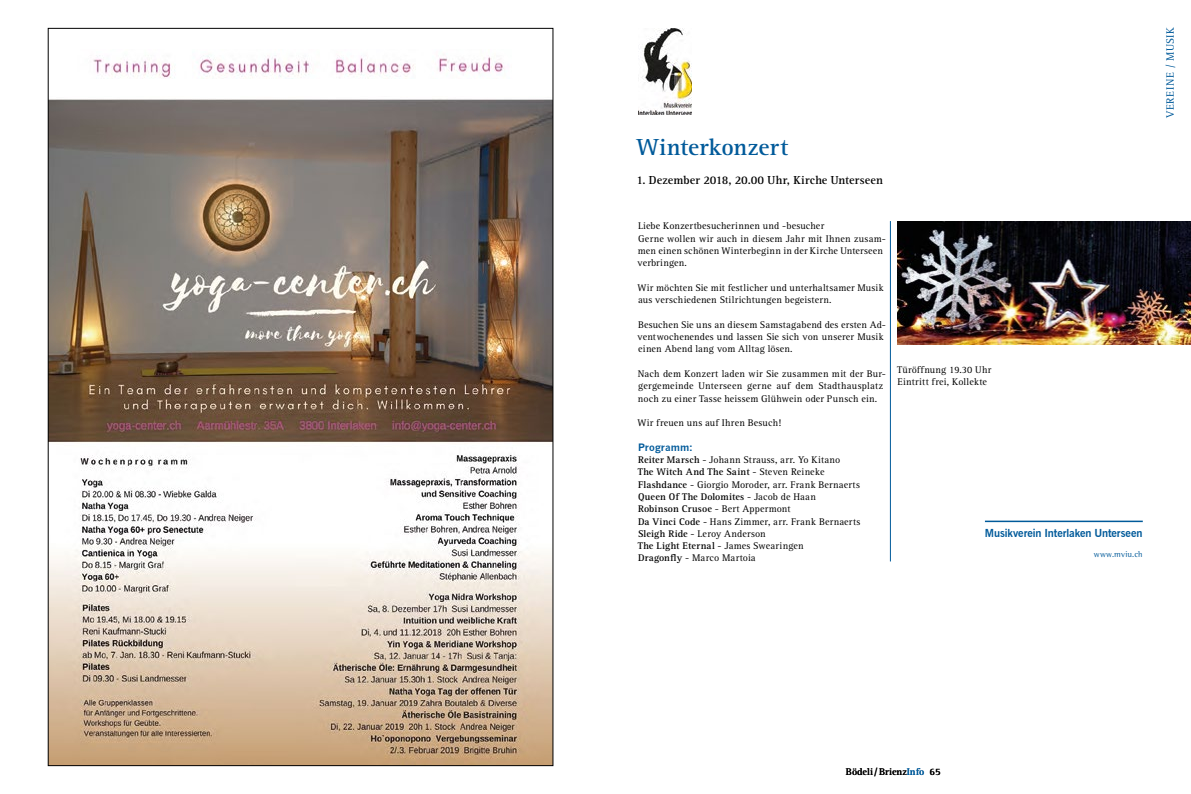
<style>
.page{position:relative;width:1191px;height:794px;background:#fff}
.page>*{position:absolute;margin:0;border:0;box-sizing:border-box;transform-origin:0 0}
.t1{font:700 24px "Rotis Serif";color:#005a9a}
.t2{font:700 12px "Rotis Serif";letter-spacing:.01em;color:#000}
.t3{font:700 11px "News Gothic BT";letter-spacing:-.01em;color:#005a9a}
.t4{font:11px "Rotis Serif";letter-spacing:.06em;color:#005a9a}
.t5{font:10px/12.3px "Rotis Serif";letter-spacing:.02em;color:#000}
.t6{font:700 10px "Rotis Serif";color:#000}
.t7{font:700 10px "News Gothic";letter-spacing:.005em;color:#005a9a}
.t8{font:8.5px "Rotis Semi Serif";letter-spacing:.045em;color:#005a9a}
.s1{font-weight:700}
.s2{color:#005a9a}
</style>
<div class="page">
<img style="left:50px;top:99px;width:501px;height:665px">
<img style="left:93px;top:55px;width:411px;height:23px">
<hr style="left:890px;top:221px;width:1px;height:340px;background:#005a9a">
<img style="left:897px;top:221px;width:294px;height:124px">
<img style="left:638px;top:28px;width:54px;height:87px">
<hr style="left:985px;top:520px;width:157px;height:2px;background:#005a9a">
<h1 class="t1" style="left:636px;top:133px;width:153px">Winterkonzert</h1>
<p class="t2" style="left:636px;top:173px;width:248px">1. Dezember 2018, 20.00 Uhr, Kirche Unterseen</p>
<p class="t5" style="left:637px;top:220px;width:250px">Liebe Konzertbesucherinnen und -besucher<br>Gerne wollen wir auch in diesem Jahr mit Ihnen zusam&shy;men einen schönen Winterbeginn in der Kirche Unterseen verbringen.</p>
<p class="t5" style="left:637px;top:281px;width:248px">Wir möchten Sie mit festlicher und unterhaltsamer Musik aus verschiedenen Stilrichtungen begeistern.</p>
<p class="t5" style="left:637px;top:318px;width:250px">Besuchen Sie uns an diesem Samstagabend des ersten Ad&shy;ventwochenendes und lassen Sie sich von unserer Musik einen Abend lang vom Alltag lösen.</p>
<p class="t5" style="left:638px;top:368px;width:250px">Nach dem Konzert laden wir Sie zusammen mit der Bur&shy;gergemeinde Unterseen gerne auf dem Stadthausplatz noch zu einer Tasse heissem Glühwein oder Punsch ein.</p>
<p class="t5" style="left:637px;top:417px;width:145px">Wir freuen uns auf Ihren Besuch!</p>
<p class="t7" style="left:638px;top:441px;width:56px">Programm:</p>
<p class="t5" style="left:637px;top:454px;width:224px"><span class="s1">Reiter Marsch</span> - Johann Strauss, arr. Yo Kitano<br><span class="s1">The Witch And The Saint</span> - Steven Reineke <span class="s1">Flashdance</span> - Giorgio Moroder, arr. Frank Bernaerts <span class="s1">Queen Of The Dolomites</span> - Jacob de Haan<br><span class="s1">Robinson Crusoe</span> - Bert Appermont<br><span class="s1">Da Vinci Code</span> - Hans Zimmer, arr. Frank Bernaerts <span class="s1">Sleigh Ride</span> - Leroy Anderson<br><span class="s1">The Light Eternal</span> - James Swearingen<br><span class="s1">Dragonfly</span> - Marco Martoia</p>
<p class="t5" style="left:897px;top:363px;width:96px">Türöffnung 19.30 Uhr<br>Eintritt frei, Kollekte</p>
<p class="t3" style="left:984px;top:526px;width:159px">Musikverein Interlaken Unterseen</p>
<p class="t8" style="left:1093px;top:549px;width:50px">www.mviu.ch</p>
<p class="t4" style="left:1164px;top:118px;width:93px;rotate:-90deg">VEREINE / MUSIK</p>
<p class="t6" style="left:846px;top:765px;width:96px">Bödeli/Brienz<span class="s2">Info</span> 65</p>
</div>
